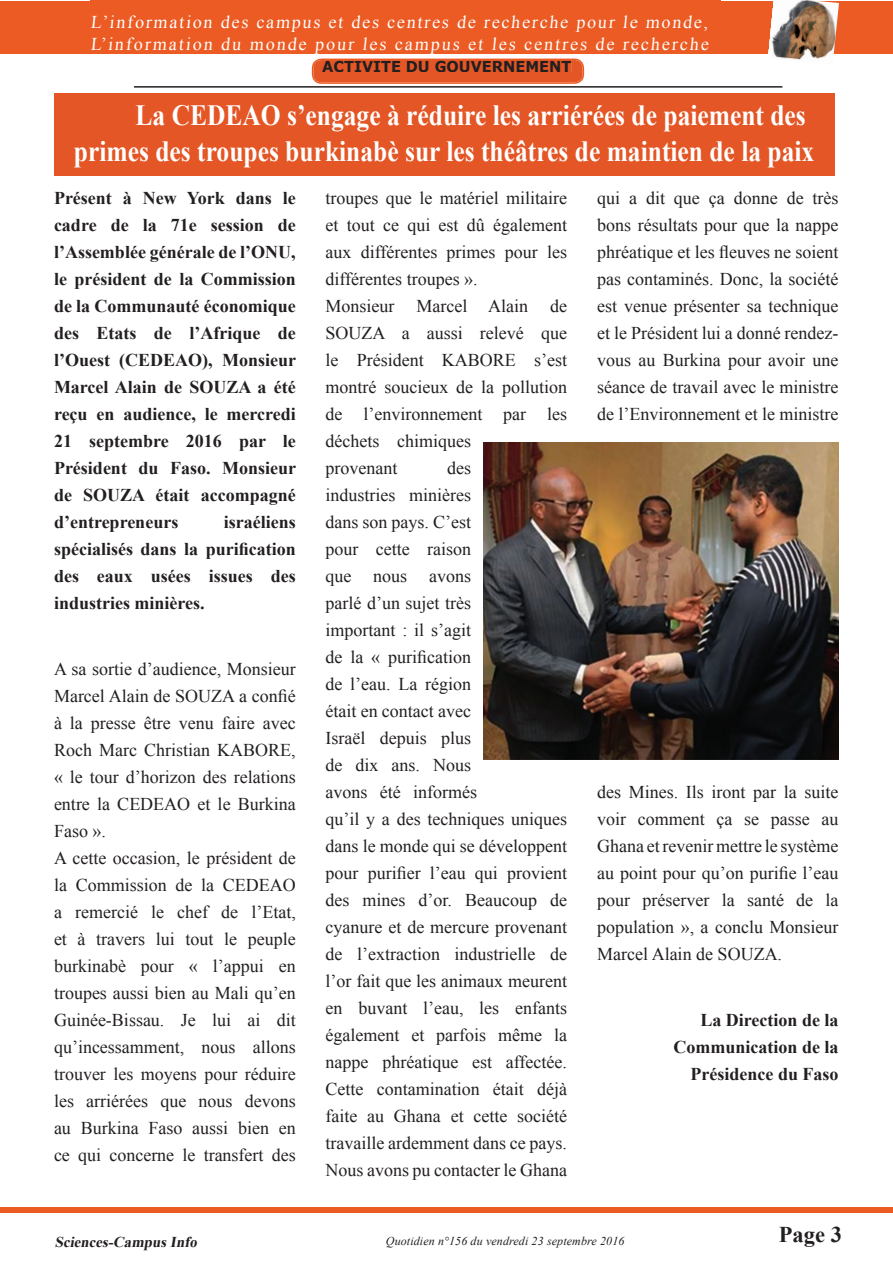
<style>
.page{position:relative;width:893px;height:1263px;background:#fff}
.page>*{position:absolute;margin:0;border:0;box-sizing:border-box;transform-origin:0 0}
.t1{font:700 29.25px/36px "Times New Roman";color:#fff;text-align:right;scale:.87 1}
.t2{font:700 22.5px "Times New Roman";color:#231f20}
.t3{font:18px/27px "Times New Roman";color:#231f20}
.t4{font:700 18px/27px "Times New Roman";color:#231f20;text-align:justify}
.t5{font:18px/21.6px "Times New Roman";letter-spacing:.105em;color:#fff}
.t6{font:700 15px "Verdana";color:#231f20}
.t7{font:italic 700 15px "Times New Roman";color:#231f20}
.t8{font:italic 12px "Times New Roman";letter-spacing:.01em;color:#231f20}
</style>
<div class="page">
<hr style="left:134px;top:86px;width:648px;height:2px;background:#231f20">
<div style="left:0;top:1207px;width:893px;height:5px;background:#eb5b23"></div>
<div style="left:0;top:1px;width:893px;height:52px;background:#eb5b23"></div>
<div style="left:90px;top:0;width:631px;height:50px;background:#eb5b23"></div>
<img style="left:767px;top:0;width:72px;height:60px">
<svg style="left:312px;top:59px;width:272px;height:25px;background:#e55a2a"></svg>
<div style="left:54px;top:93px;width:780px;height:83px;background:#e45625"></div>
<img style="left:484px;top:442px;width:355px;height:317px">
<p class="t5" style="left:90px;top:11px;width:622px">L’information des campus et des centres de recherche pour le monde,<br>L’information du monde pour les campus et les centres de recherche</p>
<p class="t6" style="left:322px;top:55px;width:251px">ACTIVITE DU GOUVERNEMENT</p>
<h1 class="t1" style="left:74px;top:96px;width:852px">La CEDEAO s’engage à réduire les arriérées de paiement des primes des troupes burkinabè sur les théâtres de maintien de la paix</h1>
<p class="t4" style="left:54px;top:183px;width:244px">Présent à New York dans le cadre de la 71e session de l’Assemblée générale de l’ONU, le président de la Commission de la Communauté économique des Etats de l’Afrique de l’Ouest (CEDEAO), Monsieur Marcel Alain de SOUZA a été reçu en audience, le mercredi 21 septembre 2016 par le Président du Faso. Monsieur de SOUZA était accompagné d’entrepreneurs</p>
<p class="t4" style="left:54px;top:507px;width:243px;text-indent:170px">israéliens spécialisés dans la purification des eaux usées issues des industries minières.</p>
<p class="t3" style="left:54px;top:654px;width:243px">A sa sortie d’audience, Monsieur<br>Marcel Alain de SOUZA a confié à la presse être venu faire avec<br>Roch Marc Christian KABORE, « le tour d’horizon des relations entre la CEDEAO et le Burkina<br>Faso ».<br>A cette occasion, le président de la Commission de la CEDEAO a remercié le chef de l’Etat, et à travers lui tout le peuple burkinabè pour « l’appui en troupes aussi bien au Mali qu’en<br>Guinée-Bissau. Je lui ai dit qu’incessamment, nous allons trouver les moyens pour réduire les arriérées que nous devons au Burkina Faso aussi bien en ce qui concerne le transfert des</p>
<p class="t3" style="left:326px;top:184px;width:243px">troupes que le matériel militaire et tout ce qui est dû également aux différentes primes pour les différentes troupes ».<br>Monsieur Marcel Alain de<br>SOUZA a aussi relevé que le Président KABORE s’est montré soucieux de la pollution de l’environnement par les déchets chimiques<br>provenant</p>
<p class="t3" style="left:326px;top:454px;width:243px;text-indent:121px">des<br>industries minières<br>dans son pays. C’est<br>pour cette raison<br>que nous avons<br>parlé d’un sujet très<br>important : il s’agit<br>de la « purification<br>de l’eau. La région<br>était en contact avec<br>Israël depuis plus<br>de dix ans. Nous<br>avons été informés<br>qu’il y a des techniques uniques dans le monde qui se développent pour purifier l’eau qui provient des mines d’or. Beaucoup de cyanure et de mercure provenant de l’extraction industrielle de l’or fait que les animaux meurent en buvant l’eau, les enfants également et parfois même la nappe phréatique est affectée.<br>Cette contamination était déjà faite au Ghana et cette société travaille ardemment dans ce pays.<br>Nous avons pu contacter le Ghana</p>
<p class="t3" style="left:597px;top:184px;width:243px;text-align:justify">qui a dit que ça donne de très bons résultats pour que la nappe phréatique et les fleuves ne soient pas contaminés. Donc, la société est venue présenter sa technique et le Président lui a donné rendez&shy;vous au Burkina pour avoir une séance de travail avec le ministre de l’Environnement et le ministre</p>
<p class="t3" style="left:597px;top:778px;width:243px;text-align:justify">des Mines. Ils iront par la suite voir comment ça se passe au Ghana et revenir mettre le système au point pour qu’on purifie l’eau pour préserver la santé de la population », a conclu Monsieur Marcel Alain de SOUZA.</p>
<p class="t4" style="left:674px;top:1006px;width:167px;text-align:right">La Direction de la<br>Communication de la<br>Présidence du Faso</p>
<p class="t7" style="left:55px;top:1231px;width:147px">Sciences-CampusInfo</p>
<p class="t8" style="left:386px;top:1232px;width:240px">Quotidien n°156 du vendredi 23 septembre 2016</p>
<p class="t2" style="left:779px;top:1218px;width:65px">Page 3</p>
</div>
